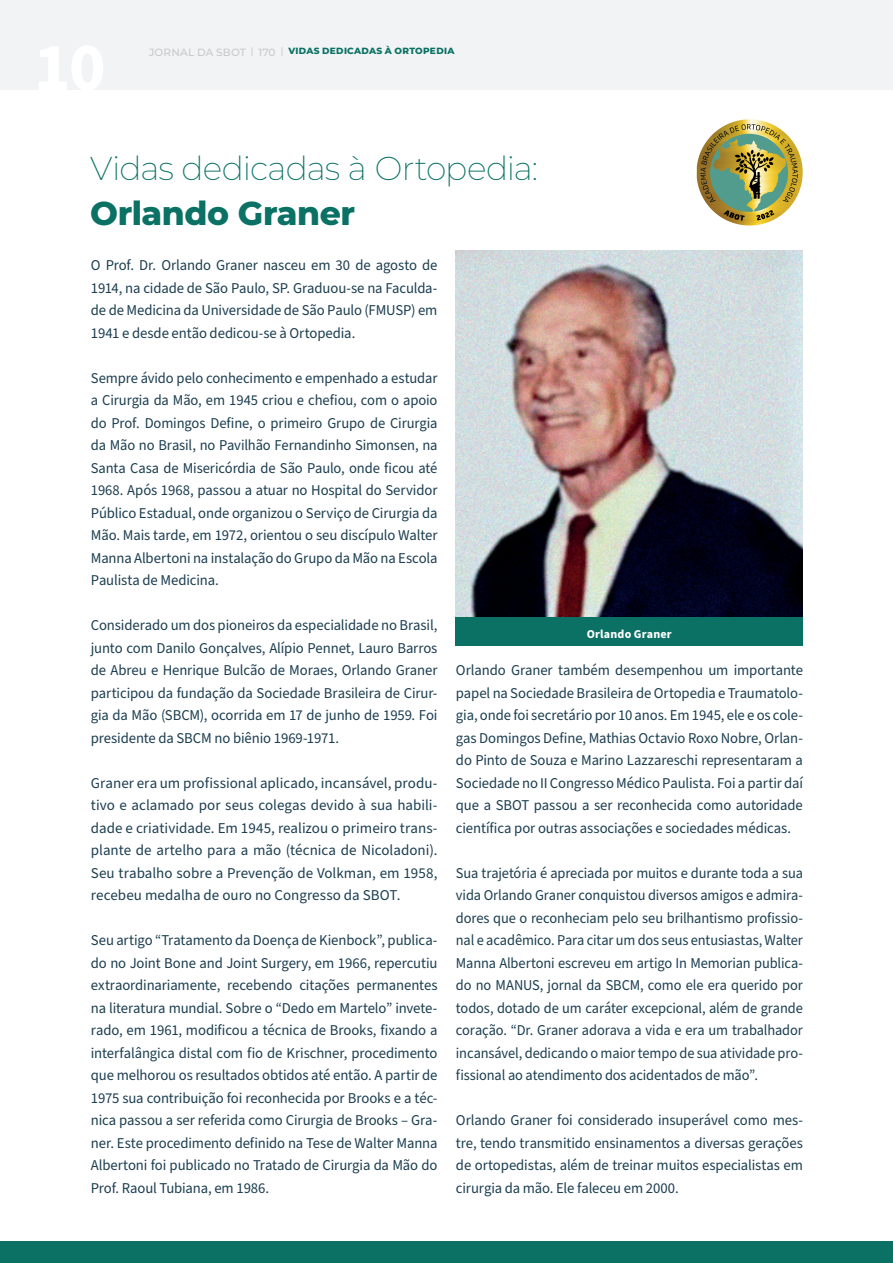
<style>
.page{position:relative;width:893px;height:1263px;background:#fff}
.page>*{position:absolute;margin:0;border:0;box-sizing:border-box;transform-origin:0 0}
.t1{font:200 33px "Montserrat";letter-spacing:-.03em;color:#0a7164}
.t2{font:800 33px "Montserrat";letter-spacing:-.015em;color:#0a7164}
.t3{font:15px/22.5px "Source Sans Pro";letter-spacing:-.005em;color:#1c3e50;text-align:justify}
.t4{font:15px/22.5px "Source Sans Pro";letter-spacing:-.005em;color:#1c3e50;text-align:justify;scale:.96 1}
.t5{font:700 12px "Source Sans Pro";letter-spacing:.015em;color:#fff}
.t6{font:800 9px "Montserrat";letter-spacing:.03em;color:#0a7164}
.s1{font-weight:500;font-size:10.5px;color:#c7c8ca}
.s2{font-weight:500;color:#c7c8ca}
</style>
<div class="page">
<div style="left:0;top:0;width:893px;height:90px;background:#f2f3f4"></div>
<div style="left:0;top:1242px;width:893px;height:21px;background:#0a7164"></div>
<img style="left:456px;top:251px;width:347px;height:366px">
<img style="left:697px;top:120px;width:106px;height:106px">
<img style="left:700px;top:124px;width:98px;height:97px">
<div style="left:455px;top:617px;width:348px;height:29px;background:#0a7164"></div>
<p class="t6" style="left:149px;top:44px;width:307px"><span class="s1">JORNAL DA SBOT</span> <span class="s2">|</span> <span class="s1">170</span> <span class="s2">|</span> VIDAS DEDICADAS À ORTOPEDIA</p>
<h1 class="t1" style="left:90px;top:146px;width:449px">Vidas dedicadas à Ortopedia:</h1>
<h1 class="t2" style="left:90px;top:189px;width:267px">Orlando Graner</h1>
<p class="t3" style="left:91px;top:254px;width:348px">O Prof. Dr. Orlando Graner nasceu em 30 de agosto de 1914, na cidade de São Paulo, SP. Graduou-se na Faculda&shy;de de Medicina da Universidade de São Paulo (FMUSP) em 1941 e desde então dedicou-se à Ortopedia.</p>
<p class="t3" style="left:91px;top:367px;width:348px">Sempre ávido pelo conhecimento e empenhado a estudar a Cirurgia da Mão, em 1945 criou e chefiou, com o apoio do Prof. Domingos Define, o primeiro Grupo de Cirurgia da Mão no Brasil, no Pavilhão Fernandinho Simonsen, na Santa Casa de Misericórdia de São Paulo, onde ficou até 1968. Após 1968, passou a atuar no Hospital do Servidor Público Estadual, onde organizou o Serviço de Cirurgia da Mão. Mais tarde, em 1972, orientou o seu discípulo Walter Manna Albertoni na instalação do Grupo da Mão na Escola Paulista de Medicina.</p>
<p class="t3" style="left:91px;top:614px;width:348px">Considerado um dos pioneiros da especialidade no Brasil, junto com Danilo Gonçalves, Alípio Pennet, Lauro Barros de Abreu e Henrique Bulcão de Moraes, Orlando Graner participou da fundação da Sociedade Brasileira de Cirur&shy;gia da Mão (SBCM), ocorrida em 17 de junho de 1959. Foi presidente da SBCM no biênio 1969-1971.</p>
<p class="t3" style="left:91px;top:772px;width:348px">Graner era um profissional aplicado, incansável, produ&shy;tivo e aclamado por seus colegas devido à sua habili&shy;dade e criatividade. Em 1945, realizou o primeiro trans&shy;plante de artelho para a mão (técnica de Nicoladoni).<br>Seu trabalho sobre a Prevenção de Volkman, em 1958, recebeu medalha de ouro no Congresso da SBOT.</p>
<p class="t3" style="left:91px;top:929px;width:348px">Seu artigo “Tratamento da Doença de Kienbock”, publica&shy;do no Joint Bone and Joint Surgery, em 1966, repercutiu extraordinariamente, recebendo citações permanentes na literatura mundial. Sobre o “Dedo em Martelo” invete&shy;rado, em 1961, modificou a técnica de Brooks, fixando a interfalângica distal com fio de Krischner, procedimento que melhorou os resultados obtidos até então. A partir de 1975 sua contribuição foi reconhecida por Brooks e a téc&shy;nica passou a ser referida como Cirurgia de Brooks – Gra&shy;ner. Este procedimento definido na Tese de Walter Manna Albertoni foi publicado no Tratado de Cirurgia da Mão do Prof. Raoul Tubiana, em 1986.</p>
<p class="t5" style="left:587px;top:625px;width:87px">Orlando Graner</p>
<p class="t3" style="left:456px;top:659px;width:349px">Orlando Graner também desempenhou um importante papel na Sociedade Brasileira de Ortopedia e Traumatolo&shy;gia, onde foi secretário por 10 anos. Em 1945, ele e os cole&shy;gas Domingos Define, Mathias Octavio Roxo Nobre, Orlan&shy;do Pinto de Souza e Marino Lazzareschi representaram a Sociedade no II Congresso Médico Paulista. Foi a partir daí que a SBOT passou a ser reconhecida como autoridade científica por outras associações e sociedades médicas.</p>
<p class="t4" style="left:456px;top:862px;width:363px">Sua trajetória é apreciada por muitos e durante toda a sua vida Orlando Graner conquistou diversos amigos e admira&shy;dores que o reconheciam pelo seu brilhantismo profissio&shy;nal e acadêmico. Para citar um dos seus entusiastas, Walter Manna Albertoni escreveu em artigo In Memorian publica&shy;do no MANUS, jornal da SBCM, como ele era querido por todos, dotado de um caráter excepcional, além de grande coração. “Dr. Graner adorava a vida e era um trabalhador incansável, dedicando o maior tempo de sua atividade pro&shy;fissional ao atendimento dos acidentados de mão”.</p>
<p class="t3" style="left:456px;top:1109px;width:349px">Orlando Graner foi considerado insuperável como mes&shy;tre, tendo transmitido ensinamentos a diversas gerações de ortopedistas, além de treinar muitos especialistas em cirurgia da mão. Ele faleceu em 2000.</p>
</div>
